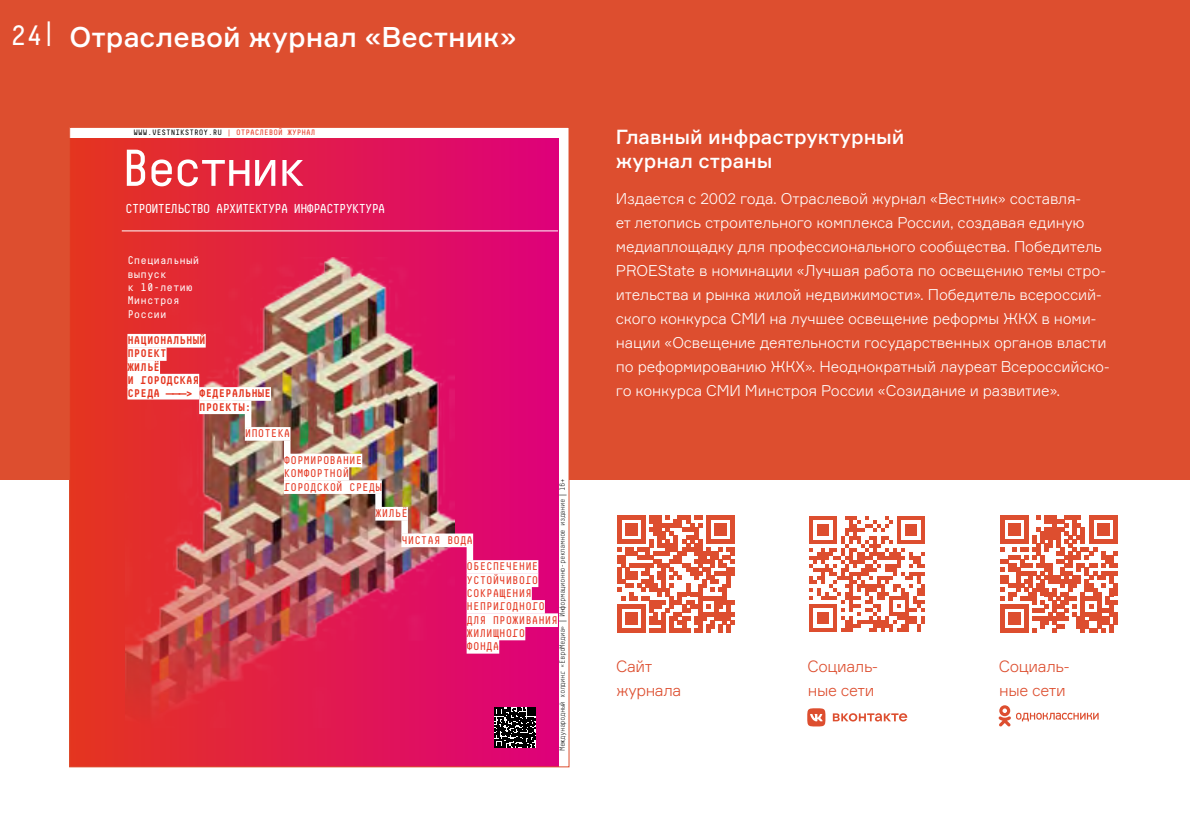
<style>
.page{position:relative;width:1190px;height:840px;background:#fff}
.page>*{position:absolute;margin:0;border:0;box-sizing:border-box;transform-origin:0 0}
.t1{font:51.8px "Decima Mono X";letter-spacing:-.1em;color:#fff}
.t2{font:500 28px "Formular";color:#fff}
.t3{font:28px "Decima Mono X";color:#fff}
.t4{font:500 20px/24px "Formular";color:#fff}
.t5{font:300 16px/24px "Formular";letter-spacing:-.02em;color:#dd4e2f}
.t6{font:300 15.2px/24px "Formular";letter-spacing:-.01em;color:#fff}
.t7{font:13px "Decima Mono X";letter-spacing:-.1em;color:#fff}
.t8{font:11px/13.4px "Decima Mono X";color:#e4351f}
.t9{font:700 11px "Decima Mono X";color:#e4351f}
.t10{font:11px/13.4px "Decima Mono X";color:#fff}
.t11{font:7.8px "Decima Mono X";color:#000}
.t12{font:7.4px "Decima Mono X Lt";letter-spacing:-.09em;color:#000}
.s1{color:#e4351f}
.s2{font-family:"Minion Pro"}
</style>
<div class="page">
<div style="left:0;top:0;width:1190px;height:480px;background:#dd4e2f"></div>
<div style="left:70px;top:127px;width:499px;height:640px;background:#fff"></div>
<div style="left:70px;top:230px;width:488px;height:537px;background:linear-gradient(to right,#e4351e,#de017a)"></div>
<img style="left:126px;top:258px;width:329px;height:469px">
<div style="left:70px;top:138px;width:488px;height:92px;background:linear-gradient(to right,#e4351f,#de007a)"></div>
<div style="left:127px;top:334px;width:79px;height:14px;background:#fff"></div>
<div style="left:127px;top:347px;width:40px;height:14px;background:#fff"></div>
<div style="left:127px;top:361px;width:33px;height:13px;background:#fff"></div>
<div style="left:127px;top:374px;width:72px;height:13px;background:#fff"></div>
<div style="left:127px;top:387px;width:72px;height:13px;background:#fff"></div>
<div style="left:199px;top:387px;width:72px;height:14px;background:#fff"></div>
<div style="left:199px;top:400px;width:52px;height:14px;background:#fff"></div>
<div style="left:245px;top:414px;width:6px;height:13px;background:#fff"></div>
<div style="left:245px;top:427px;width:46px;height:14px;background:#fff"></div>
<div style="left:284px;top:440px;width:7px;height:14px;background:#fff"></div>
<div style="left:284px;top:454px;width:78px;height:13px;background:#fff"></div>
<div style="left:284px;top:467px;width:65px;height:14px;background:#fff"></div>
<div style="left:284px;top:480px;width:98px;height:14px;background:#fff"></div>
<div style="left:375px;top:494px;width:7px;height:13px;background:#fff"></div>
<div style="left:375px;top:507px;width:33px;height:14px;background:#fff"></div>
<div style="left:401px;top:520px;width:7px;height:14px;background:#fff"></div>
<div style="left:401px;top:534px;width:72px;height:13px;background:#fff"></div>
<div style="left:467px;top:547px;width:6px;height:13px;background:#fff"></div>
<div style="left:467px;top:560px;width:71px;height:14px;background:#fff"></div>
<div style="left:467px;top:573px;width:71px;height:14px;background:#fff"></div>
<div style="left:467px;top:587px;width:65px;height:13px;background:#fff"></div>
<div style="left:467px;top:600px;width:78px;height:14px;background:#fff"></div>
<div style="left:467px;top:613px;width:91px;height:14px;background:#fff"></div>
<div style="left:467px;top:627px;width:58px;height:13px;background:#fff"></div>
<div style="left:467px;top:640px;width:32px;height:14px;background:#fff"></div>
<hr style="left:122px;top:231px;width:436px;height:1px;background:#fff">
<svg style="left:495px;top:707px;width:41px;height:41px"></svg>
<svg style="left:807px;top:708px;width:18px;height:18px"></svg>
<svg style="left:833px;top:713px;width:74px;height:9px"></svg>
<svg style="left:809px;top:516px;width:116px;height:116px"></svg>
<svg style="left:617px;top:515px;width:118px;height:117px"></svg>
<svg style="left:998px;top:705px;width:101px;height:22px"></svg>
<svg style="left:1000px;top:515px;width:117px;height:117px"></svg>
<hr style="left:1113px;top:612px;width:4px;height:12px;background:#dd4e2f">
<h2 class="t3" style="left:10px;top:20px;width:49px">24|</h2>
<h2 class="t2" style="left:69px;top:20px;width:449px">Отраслевой журнал «Вестник»</h2>
<p class="t11" style="left:133px;top:128px;width:184px">WWW.VESTNIKSTROY.RU <span class="s1">| ОТРАСЛЕВОЙ ЖУРНАЛ</span></p>
<h1 class="t1" style="left:120px;top:139px;width:188px">Вестник</h1>
<p class="t7" style="left:125px;top:201px;width:262px">СТРОИТЕЛЬСТВО АРХИТЕКТУРА ИНФРАСТРУКТУРА</p>
<p class="t10" style="left:127px;top:254px;width:73px">Специальный выпуск<br>к 10-летию<br>Минстроя<br>России</p>
<p class="t9" style="left:127px;top:334px;width:80px">НАЦИОНАЛЬНЫЙ</p>
<p class="t9" style="left:127px;top:347px;width:41px">ПРОЕКТ</p>
<p class="t9" style="left:127px;top:360px;width:34px">ЖИЛЬЁ</p>
<p class="t9" style="left:127px;top:374px;width:73px">И ГОРОДСКАЯ</p>
<p class="t9" style="left:127px;top:387px;width:145px">СРЕДА ———&gt; ФЕДЕРАЛЬНЫЕ</p>
<p class="t9" style="left:199px;top:400px;width:54px">ПРОЕКТЫ:</p>
<p class="t8" style="left:245px;top:427px;width:47px">ИПОТЕКА</p>
<p class="t8" style="left:284px;top:453px;width:99px">ФОРМИРОВАНИЕ<br>КОМФОРТНОЙ<br>ГОРОДСКОЙ СРЕДЫ</p>
<p class="t8" style="left:375px;top:507px;width:34px">ЖИЛЬЁ</p>
<p class="t8" style="left:401px;top:533px;width:73px">ЧИСТАЯ ВОДА</p>
<p class="t8" style="left:467px;top:560px;width:93px">ОБЕСПЕЧЕНИЕ<br>УСТОЙЧИВОГО<br>СОКРАЩЕНИЯ<br>НЕПРИГОДНОГО<br>ДЛЯ ПРОЖИВАНИЯ<br>ЖИЛИЩНОГО<br>ФОНДА</p>
<p class="t12" style="left:558px;top:751px;width:274px;rotate:-90deg">Международный холдинг «ЕвроМедиа» <span class="s2">|</span> Информационно-рекламное издание <span class="s2">|</span> 16+</p>
<h3 class="t4" style="left:616px;top:125px;width:290px">Главный инфраструктурный журнал страны</h3>
<p class="t6" style="left:616px;top:186px;width:495px">Издается с 2002 года. Отраслевой журнал «Вестник» составля-<br>ет летопись строительного комплекса России, создавая единую медиаплощадку для профессионального сообщества. Победитель PROEState в номинации «Лучшая работа по освещению темы стро&shy;ительства и рынка жилой недвижимости». Победитель всероссий&shy;ского конкурса СМИ на лучшее освещение реформы ЖКХ в номи&shy;нации «Освещение деятельности государственных органов власти по реформированию ЖКХ». Неоднократный лауреат Всероссийско&shy;го конкурса СМИ Минстроя России «Созидание и развитие».</p>
<p class="t5" style="left:616px;top:654px;width:67px">Сайт журнала</p>
<p class="t5" style="left:999px;top:654px;width:72px">Социаль&shy;ные сети</p>
<p class="t5" style="left:807px;top:654px;width:72px">Социаль&shy;ные сети</p>
</div>
